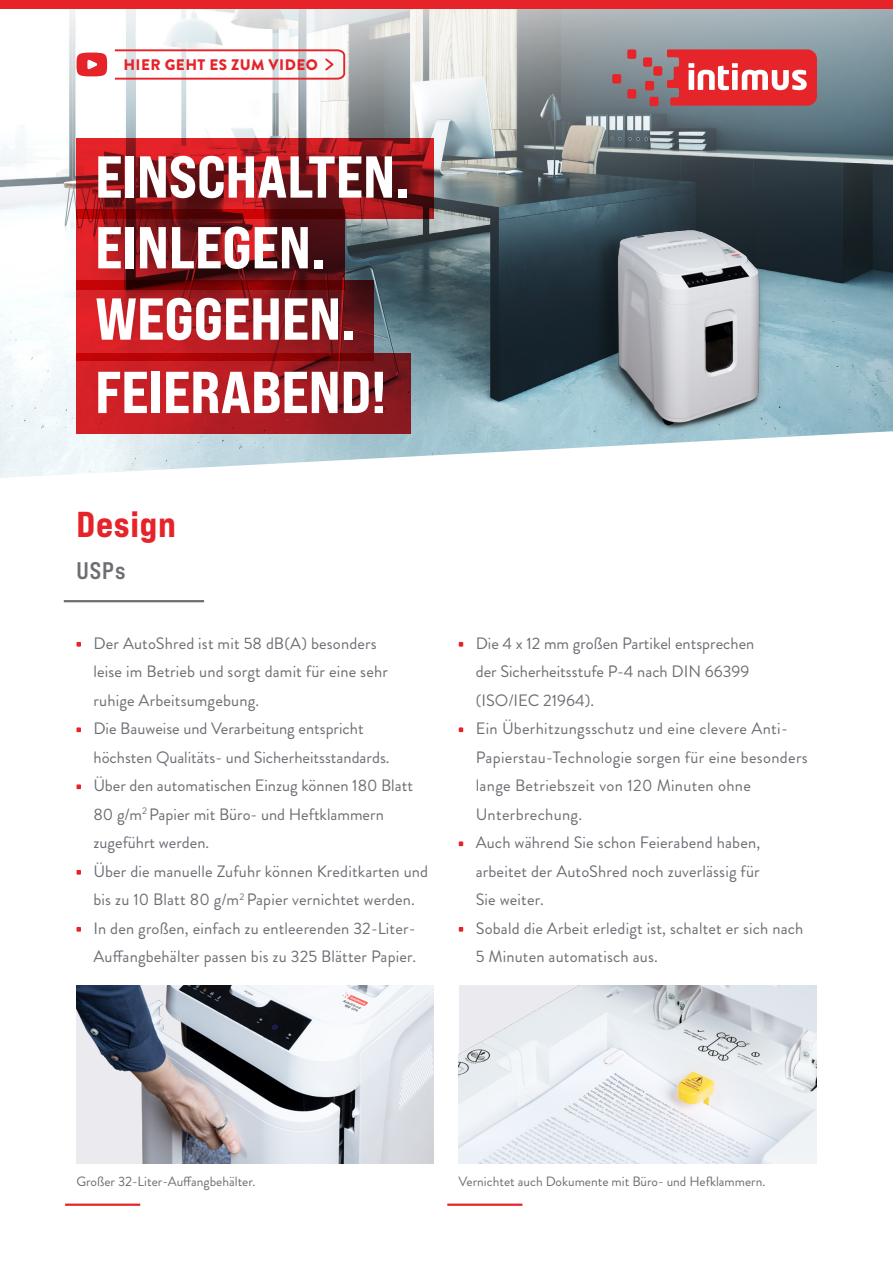
<style>
.page{position:relative;width:893px;height:1263px;background:#fff}
.page>*{position:absolute;margin:0;border:0;box-sizing:border-box;transform-origin:0 0}
.t1{font:58.95px/71.8px "Bebas Neue Pro Exp Eb";letter-spacing:-.005em;color:#fff}
.t2{font:36px "Bebas Neue Pro Exp Eb";letter-spacing:.02em;color:#e52329}
.t3{font:24px "Bebas Neue Pro Exp Bd";color:#6c6e74}
.t4{font:16.5px/28.5px "Brandon Grotesque";letter-spacing:.01em;color:#6c6e74}
.t5{font:900 15.3px "Brandon Grotesque";letter-spacing:.03em;color:#e52329}
.t6{font:13.5px "Brandon Grotesque";color:#6c6e74}
</style>
<div class="page">
<img style="left:0;top:8px;width:893px;height:423px">
<img style="left:549px;top:223px;width:311px;height:208px">
<svg style="left:0;top:431px;width:893px;height:216px"></svg>
<div style="left:627px;top:49px;width:9px;height:10px;background:#e52529;border-radius:2px"></div>
<div style="left:627px;top:89px;width:9px;height:10px;background:#e52529;border-radius:2px"></div>
<div style="left:612px;top:74px;width:9px;height:10px;background:#e52529;border-radius:2px"></div>
<div style="left:645px;top:81px;width:9px;height:9px;background:#e52529;border-radius:2px"></div>
<div style="left:650px;top:97px;width:9px;height:9px;background:#e52529;border-radius:2px"></div>
<div style="left:653px;top:66px;width:9px;height:10px;background:#e52529;border-radius:2px"></div>
<div style="left:643px;top:57px;width:9px;height:10px;background:#e52529;border-radius:2px"></div>
<svg style="left:667px;top:49px;width:150px;height:57px;background:#e35054"></svg>
<div style="left:0;top:0;width:893px;height:8px;background:#e52329"></div>
<div style="left:77px;top:53px;width:29px;height:23px;background:#e52329;border-radius:50%"></div>
<div style="left:77px;top:53px;width:30px;height:23px;border:2px solid #e52329;border-radius:50%"></div>
<svg style="left:87px;top:60px;width:11px;height:10px"></svg>
<img style="left:77px;top:985px;width:357px;height:178px">
<hr style="left:447px;top:1203px;width:75px;height:3px;background:#e52329">
<hr style="left:65px;top:1203px;width:75px;height:3px;background:#e52329">
<img style="left:459px;top:985px;width:357px;height:178px">
<hr style="left:64px;top:600px;width:140px;height:2px;background:#6c6e74">
<svg style="left:77px;top:642px;width:4px;height:5px"></svg>
<svg style="left:77px;top:727px;width:4px;height:5px"></svg>
<svg style="left:77px;top:784px;width:4px;height:5px"></svg>
<svg style="left:77px;top:870px;width:4px;height:5px"></svg>
<svg style="left:77px;top:927px;width:4px;height:5px"></svg>
<svg style="left:459px;top:642px;width:4px;height:5px"></svg>
<svg style="left:459px;top:727px;width:4px;height:5px"></svg>
<svg style="left:459px;top:841px;width:4px;height:5px"></svg>
<svg style="left:459px;top:927px;width:4px;height:5px"></svg>
<svg style="left:113px;top:48px;width:233px;height:33px"></svg>
<svg style="left:77px;top:138px;width:357px;height:81px;background:#91171b"></svg>
<svg style="left:77px;top:209px;width:268px;height:71px;background:#7a1216"></svg>
<svg style="left:77px;top:280px;width:297px;height:73px;background:#9c171c"></svg>
<svg style="left:77px;top:353px;width:334px;height:81px;background:#ab1a20"></svg>
<p class="t5" style="left:123px;top:54px;width:196px">HIER GEHT ES ZUM VIDEO</p>
<h1 class="t1" style="left:95px;top:140px;width:317px">EINSCHALTEN.<br>EINLEGEN.<br>WEGGEHEN.<br>FEIERABEND!</h1>
<h2 class="t2" style="left:76px;top:502px;width:101px">Design</h2>
<h3 class="t3" style="left:76px;top:556px;width:51px">USPs</h3>
<p class="t4" style="left:94px;top:629px;width:336px">Der AutoShred ist mit 58 dB(A) besonders<br>leise im Betrieb und sorgt damit für eine sehr ruhige Arbeitsumgebung.<br>Die Bauweise und Verarbeitung entspricht<br>höchsten Qualitäts- und Sicherheitsstandards.<br>Über den automatischen Einzug können 180 Blatt 80 g/m<sup>2</sup> Papier mit Büro- und Heftklammern zugeführt werden.<br>Über die manuelle Zufuhr können Kreditkarten und bis zu 10 Blatt 80 g/m<sup>2</sup> Papier vernichtet werden.<br>In den großen, einfach zu entleerenden 32-Liter-Auffangbehälter passen bis zu 325 Blätter Papier.</p>
<p class="t4" style="left:476px;top:629px;width:333px">Die 4 x 12 mm großen Partikel entsprechen<br>der Sicherheitsstufe P-4 nach DIN 66399 (ISO/IEC 21964).<br>Ein Überhitzungsschutz und eine clevere Anti-Papierstau-Technologie sorgen für eine besonders lange Betriebszeit von 120 Minuten ohne Unterbrechung.<br>Auch während Sie schon Feierabend haben, arbeitet der AutoShred noch zuverlässig für<br>Sie weiter.<br>Sobald die Arbeit erledigt ist, schaltet er sich nach 5 Minuten automatisch aus.</p>
<p class="t6" style="left:76px;top:1172px;width:181px">Großer 32-Liter-Auffangbehälter.</p>
<p class="t6" style="left:459px;top:1172px;width:308px">Vernichtet auch Dokumente mit Büro- und Hefklammern.</p>
</div>
